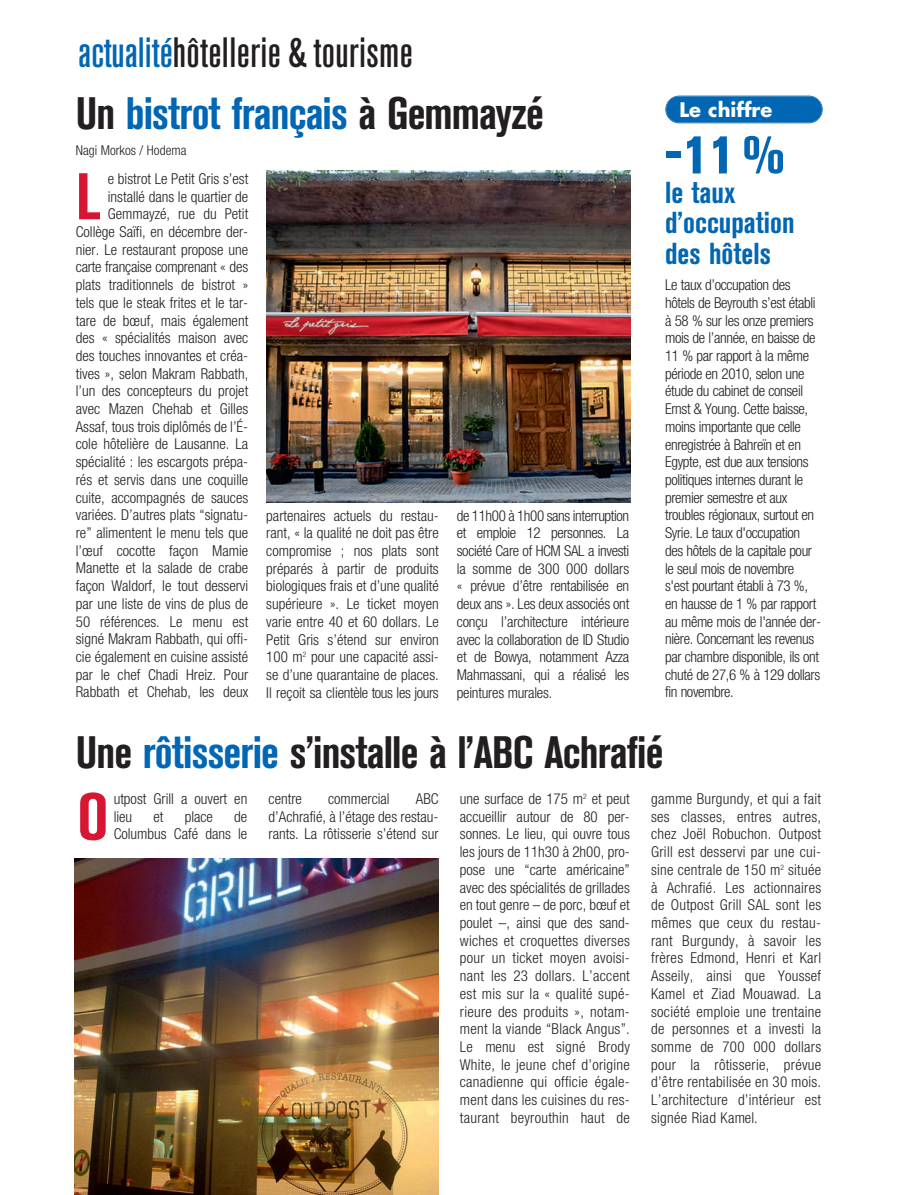
<style>
.page{position:relative;width:897px;height:1195px;background:#fff}
.page>*{position:absolute;margin:0;border:0;box-sizing:border-box;transform-origin:0 0}
.t1{font:700 condensed 65.25px "Akzidenz Grotesk BE";color:#d71634}
.t2{font:800 condensed 52.5px "Akzidenz Grotesk BE";color:#0166b3}
.t3{font:700 condensed 45px "Akzidenz Grotesk BE";letter-spacing:-.02em;color:#231f20}
.t4{font:700 condensed 45px "Akzidenz Grotesk BE";letter-spacing:-.02em;color:#0166b3}
.t5{font:500 condensed 42px "Akzidenz Grotesk BE";letter-spacing:.01em;color:#231f20}
.t6{font:700 condensed 30px/30px "Akzidenz Grotesk BE";color:#0166b3}
.t7{font:700 19.5px "Futura";color:#fff}
.t8{font:300 condensed 15px/17.7px "Helvetica Neue";color:#231f20;text-align:justify}
.t9{font:300 condensed 15px/17.7px "Helvetica Neue";letter-spacing:-.025em;color:#231f20}
.t10{font:300 condensed 13.5px "Helvetica Neue";color:#231f20}
.s1{color:#0166b3}
.s2{color:#231f20}
</style>
<div class="page">
<div style="left:666px;top:96px;width:156px;height:27px;background:#0166b3;border-radius:13px"></div>
<div style="left:665px;top:96px;width:158px;height:27px;border:2px solid #0166b3;border-radius:14px"></div>
<img style="left:266px;top:170px;width:365px;height:332px">
<img style="left:74px;top:859px;width:365px;height:336px">
<h3 class="t5" style="left:78px;top:37px;width:336px"><span class="s1">actualité</span>hôtellerie &amp; tourisme</h3>
<h3 class="t4" style="left:76px;top:97px;width:470px"><span class="s2">Un</span> bistrot français <span class="s2">à Gemmayzé</span></h3>
<p class="t10" style="left:76px;top:145px;width:112px">Nagi Morkos / Hodema</p>
<p class="t8" style="left:76px;top:171px;width:174px;text-align:right">e bistrot Le Petit Gris s’est installé dans le quartier de<br>Gemmayzé, rue du Petit<br>Collège Saïfi, en décembre der&shy;nier. Le restaurant propose une carte française comprenant « des plats traditionnels de bistrot » tels que le steak frites et le tar&shy;tare de bœuf, mais également des « spécialités maison avec des touches innovantes et créa&shy;tives », selon Makram Rabbath, l’un des concepteurs du projet avec Mazen Chehab et Gilles<br>Assaf, tous trois diplômés de l’É&shy;cole hôtelière de Lausanne. La spécialité : les escargots prépa&shy;rés et servis dans une coquille cuite, accompagnés de sauces variées. D’autres plats “signatu&shy;re” alimentent le menu tels que l’œuf cocotte façon Mamie<br>Manette et la salade de crabe façon Waldorf, le tout desservi par une liste de vins de plus de<br>50 références. Le menu est signé Makram Rabbath, qui offi&shy;cie également en cuisine assisté par le chef Chadi Hreiz. Pour<br>Rabbath et Chehab, les deux</p>
<h1 class="t1" style="left:76px;top:173px;width:26px">L</h1>
<p class="t8" style="left:266px;top:508px;width:174px">partenaires actuels du restau&shy;rant, « la qualité ne doit pas être compromise ; nos plats sont préparés à partir de produits biologiques frais et d’une qualité supérieure ». Le ticket moyen varie entre 40 et 60 dollars. Le Petit Gris s’étend sur environ 100 m<sup>2</sup> pour une capacité assi&shy;se d’une quarantaine de places.<br>Il reçoit sa clientèle tous les jours</p>
<p class="t8" style="left:457px;top:508px;width:174px">de 11h00 à 1h00 sans interruption et emploie 12 personnes. La société Care of HCM SAL a investi la somme de 300 000 dollars « prévue d’être rentabilisée en deux ans ». Les deux associés ont conçu l’architecture intérieure avec la collaboration de ID Studio et de Bowya, notamment Azza Mahmassani, qui a réalisé les peintures murales.</p>
<h3 class="t7" style="left:679px;top:101px;width:94px">Le chiffre</h3>
<h2 class="t2" style="left:665px;top:136px;width:121px">-11 %</h2>
<h3 class="t6" style="left:665px;top:180px;width:131px">le taux d’occupation des hôtels</h3>
<p class="t9" style="left:665px;top:277px;width:157px">Le taux d’occupation des hôtels de Beyrouth s’est établi à 58 % sur les onze premiers mois de l’année, en baisse de<br>11 % par rapport à la même période en 2010, selon une étude du cabinet de conseil<br>Ernst &amp; Young. Cette baisse, moins importante que celle enregistrée à Bahreïn et en<br>Egypte, est due aux tensions politiques internes durant le premier semestre et aux troubles régionaux, surtout en<br>Syrie. Le taux d'occupation des hôtels de la capitale pour le seul mois de novembre s'est pourtant établi à 73 %, en hausse de 1 % par rapport au même mois de l'année der&shy;nière. Concernant les revenus par chambre disponible, ils ont chuté de 27,6 % à 129 dollars fin novembre.</p>
<h3 class="t3" style="left:76px;top:736px;width:589px">Une <span class="s1">rôtisserie</span> s’installe à l’ABC Achrafié</h3>
<h1 class="t1" style="left:77px;top:793px;width:33px">O</h1>
<p class="t8" style="left:114px;top:791px;width:135px">utpost Grill a ouvert en lieu</p>
<p class="t8" style="left:114px;top:809px;width:135px;text-align:right">de<br>Columbus Café dans le</p>
<p class="t8" style="left:153px;top:809px;width:12px">et</p>
<p class="t8" style="left:185px;top:809px;width:30px">place</p>
<p class="t8" style="left:269px;top:791px;width:172px;text-indent:147px">ABC d’Achrafié, à l’étage des restau&shy;rants. La rôtisserie s’étend sur</p>
<p class="t8" style="left:460px;top:791px;width:172px">une surface de 175 m<sup>2</sup> et peut accueillir autour de 80 per&shy;sonnes. Le lieu, qui ouvre tous les jours de 11h30 à 2h00, pro&shy;pose une “carte américaine” avec des spécialités de grillades en tout genre – de porc, bœuf et poulet –, ainsi que des sand&shy;wiches et croquettes diverses pour un ticket moyen avoisi&shy;nant les 23 dollars. L’accent est mis sur la « qualité supé&shy;rieure des produits », notam&shy;ment la viande “Black Angus”.<br>Le menu est signé Brody White, le jeune chef d’origine canadienne qui officie égale&shy;ment dans les cuisines du res&shy;taurant beyrouthin haut de</p>
<p class="t8" style="left:651px;top:791px;width:172px">gamme Burgundy, et qui a fait ses classes, entres autres, chez Joël Robuchon. Outpost Grill est desservi par une cui&shy;sine centrale de 150 m<sup>2</sup> située à Achrafié. Les actionnaires de Outpost Grill SAL sont les mêmes que ceux du restau&shy;rant Burgundy, à savoir les frères Edmond, Henri et Karl Asseily, ainsi que Youssef Kamel et Ziad Mouawad. La société emploie une trentaine de personnes et a investi la somme de 700 000 dollars pour la rôtisserie, prévue d’être rentabilisée en 30 mois.<br>L’architecture d’intérieur est signée Riad Kamel.</p>
<p class="t8" style="left:269px;top:791px;width:35px">centre</p>
<p class="t8" style="left:328px;top:791px;width:63px">commercial</p>
</div>
